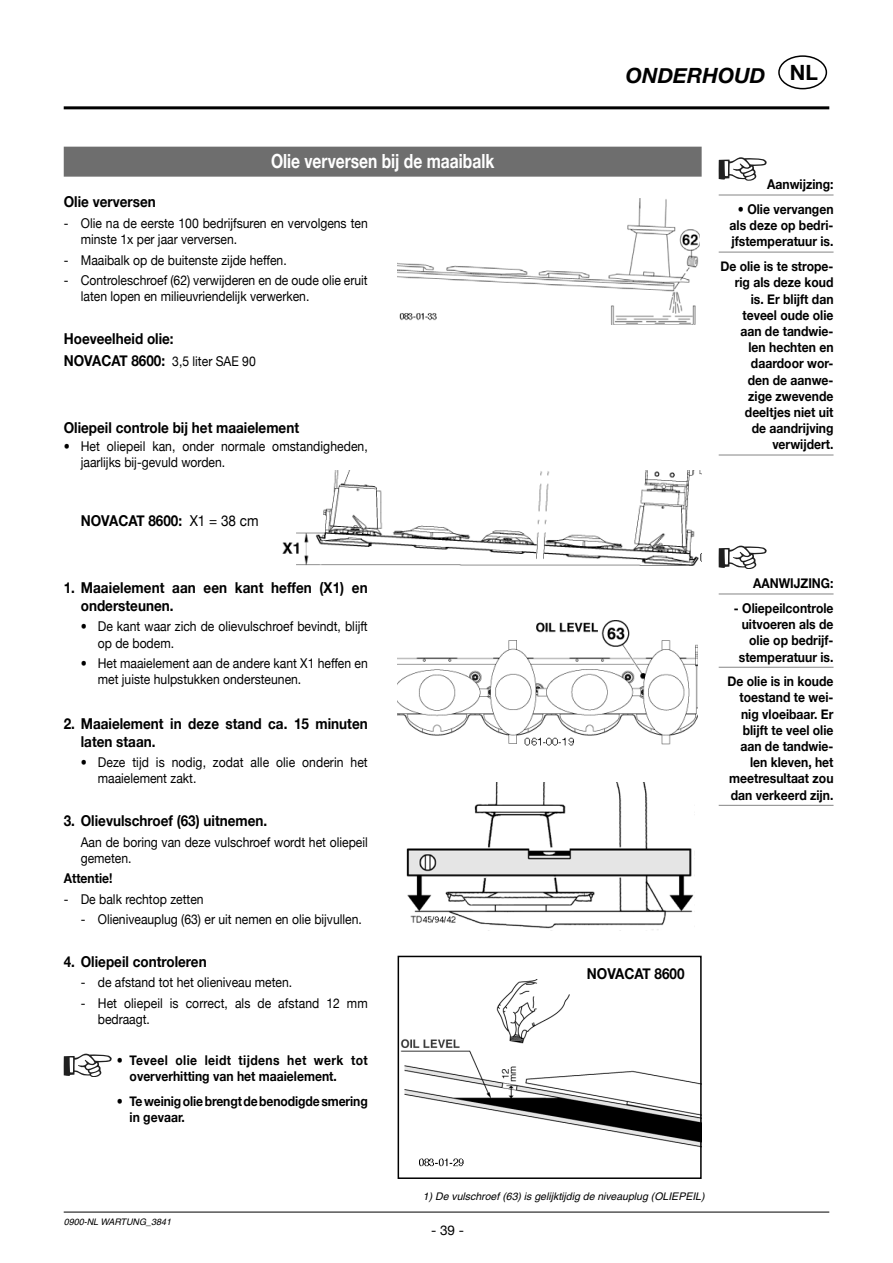
<style>
.page{position:relative;width:893px;height:1263px;background:#fff}
.page>*{position:absolute;margin:0;border:0;box-sizing:border-box;transform-origin:0 0}
.t1{font:italic 700 21px "Helvetica Neue";color:#000}
.t2{font:700 19.5px "Helvetica Neue";color:#fff;scale:.8 1}
.t3{font:700 15px/18px "Helvetica Neue";color:#000;scale:.9 1}
.t4{font:13.5px/16.2px "Helvetica Neue";color:#000;scale:.9 1}
.t5{font:700 13.5px/16.2px "Helvetica Neue";color:#000;text-align:right;scale:.9 1}
.t6{font:13.5px "Helvetica Neue";color:#000}
.t7{font:italic 10.5px "Helvetica";color:#000}
.t8{font:italic 9px "Helvetica";color:#000}
.s1{font-weight:700;font-size:15px}
.s2{font-weight:400}
</style>
<div class="page">
<hr style="left:64px;top:106px;width:765px;height:3px;background:#000">
<hr style="left:64px;top:1212px;width:765px;height:1px;background:#000">
<div style="left:778px;top:55px;width:49px;height:34px;border:2px solid #000;border-radius:50%"></div>
<img style="left:406px;top:782px;width:288px;height:148px">
<img style="left:283px;top:471px;width:419px;height:94px">
<img style="left:398px;top:621px;width:300px;height:125px">
<svg style="left:64px;top:1054px;width:47px;height:23px"></svg>
<img style="left:401px;top:979px;width:298px;height:188px">
<div style="left:398px;top:956px;width:304px;height:223px;border:2px solid #000"></div>
<div style="left:64px;top:147px;width:638px;height:30px;background:#6e6e6e"></div>
<svg style="left:719px;top:157px;width:47px;height:24px"></svg>
<hr style="left:719px;top:194px;width:114px;height:2px;background:#999">
<hr style="left:719px;top:252px;width:114px;height:1px;background:#999">
<hr style="left:719px;top:454px;width:114px;height:2px;background:#999">
<img style="left:398px;top:199px;width:302px;height:126px">
<svg style="left:719px;top:546px;width:47px;height:23px"></svg>
<hr style="left:719px;top:593px;width:114px;height:2px;background:#999">
<hr style="left:719px;top:667px;width:114px;height:1px;background:#999">
<hr style="left:719px;top:805px;width:114px;height:1px;background:#999">
<h2 class="t2" style="left:271px;top:149px;width:281px">Olie verversen bij de maaibalk</h2>
<p class="t3" style="left:64px;top:193px;width:104px">Olie verversen</p>
<p class="t4" style="left:81px;top:215px;width:320px;text-indent:-17px">- Olie na de eerste 100 bedrijfsuren en vervolgens ten minste 1x per jaar verversen.</p>
<p class="t4" style="left:64px;top:251px;width:249px">- Maaibalk op de buitenste zijde heffen.</p>
<p class="t4" style="left:81px;top:272px;width:320px;text-indent:-17px">- Controleschroef (62) verwijderen en de oude olie eruit laten lopen en milieuvriendelijk verwerken.</p>
<p class="t3" style="left:64px;top:329px;width:124px">Hoeveelheid olie:</p>
<p class="t4" style="left:64px;top:353px;width:215px"><span class="s1">NOVACAT 8600:</span> 3,5 liter SAE 90</p>
<p class="t3" style="left:64px;top:418px;width:263px">Oliepeil controle bij het maaielement</p>
<p class="t4" style="left:81px;top:438px;width:320px;text-indent:-17px">• Het oliepeil kan, onder normale omstandigheden, jaarlijks bij-gevuld worden.</p>
<p class="t3" style="left:81px;top:511px;width:199px">NOVACAT 8600: <span class="s2">X1 = 38 cm</span></p>
<p class="t3" style="left:81px;top:578px;width:320px;text-indent:-17px">1. Maaielement aan een kant heffen (X1) en ondersteunen.</p>
<p class="t4" style="left:98px;top:618px;width:301px;text-indent:-17px">• De kant waar zich de olievulschroef bevindt, blijft op de bodem.</p>
<p class="t4" style="left:98px;top:655px;width:301px;text-indent:-17px">• Het maaielement aan de andere kant X1 heffen en met juiste hulpstukken ondersteunen.</p>
<p class="t3" style="left:81px;top:714px;width:320px;text-indent:-17px">2. Maaielement in deze stand ca. 15 minuten laten staan.</p>
<p class="t4" style="left:98px;top:754px;width:301px;text-indent:-17px">• Deze tijd is nodig, zodat alle olie onderin het maaielement zakt.</p>
<p class="t3" style="left:64px;top:811px;width:228px">3. Olievulschroef (63) uitnemen.</p>
<p class="t4" style="left:81px;top:833px;width:320px">Aan de boring van deze vulschroef wordt het oliepeil gemeten.</p>
<p class="t5" style="left:64px;top:870px;width:56px">Attentie!</p>
<p class="t4" style="left:64px;top:891px;width:157px">- De balk rechtop zetten</p>
<p class="t4" style="left:81px;top:911px;width:314px">- Olieniveauplug (63) er uit nemen en olie bijvullen.</p>
<p class="t3" style="left:64px;top:952px;width:160px">4. Oliepeil controleren</p>
<p class="t4" style="left:81px;top:974px;width:236px">- de afstand tot het olieniveau meten.</p>
<p class="t4" style="left:98px;top:995px;width:301px;text-indent:-17px">- Het oliepeil is correct, als de afstand 12 mm bedraagt.</p>
<p class="t5" style="left:130px;top:1052px;width:266px;text-align:left;text-indent:-13px">• Teveel olie leidt tijdens het werk tot oververhitting van het maaielement.</p>
<p class="t5" style="left:130px;top:1092px;width:266px;text-align:left;text-indent:-13px">• Te weinig olie brengt de benodigde smering in gevaar.</p>
<h1 class="t1" style="left:626px;top:63px;width:194px">ONDERHOUD <sup>NL</sup></h1>
<p class="t5" style="left:767px;top:176px;width:75px">Aanwijzing:</p>
<p class="t5" style="left:729px;top:201px;width:117px;text-align:justify;text-indent:8px">• Olie vervangen als deze op bedri&shy;jfstemperatuur is.</p>
<p class="t5" style="left:720px;top:258px;width:127px">De olie is te strope&shy;rig als deze koud is. Er blijft dan teveel oude olie aan de tandwie&shy;len hechten en daardoor wor-<br>den de aanwe-<br>zige zwevende deeltjes niet uit<br>de aandrijving verwijdert.</p>
<p class="t5" style="left:753px;top:575px;width:91px">AANWIJZING:</p>
<p class="t5" style="left:734px;top:600px;width:112px">- Oliepeilcontrole uitvoeren als de olie op bedrijf&shy;stemperatuur is.</p>
<p class="t5" style="left:727px;top:673px;width:119px">De olie is in koude toestand te wei&shy;nig vloeibaar. Er blijft te veel olie aan de tandwie&shy;len kleven, het meetresultaat zou dan verkeerd zijn.</p>
<p class="t3" style="left:587px;top:964px;width:110px">NOVACAT 8600</p>
<p class="t8" style="left:64px;top:1219px;width:109px">0900-NL WARTUNG_3841</p>
<p class="t7" style="left:423px;top:1192px;width:283px">1) De vulschroef (63) is gelijktijdig de niveauplug (OLIEPEIL)</p>
<p class="t6" style="left:431px;top:1223px;width:35px">- 39 -</p>
</div>
